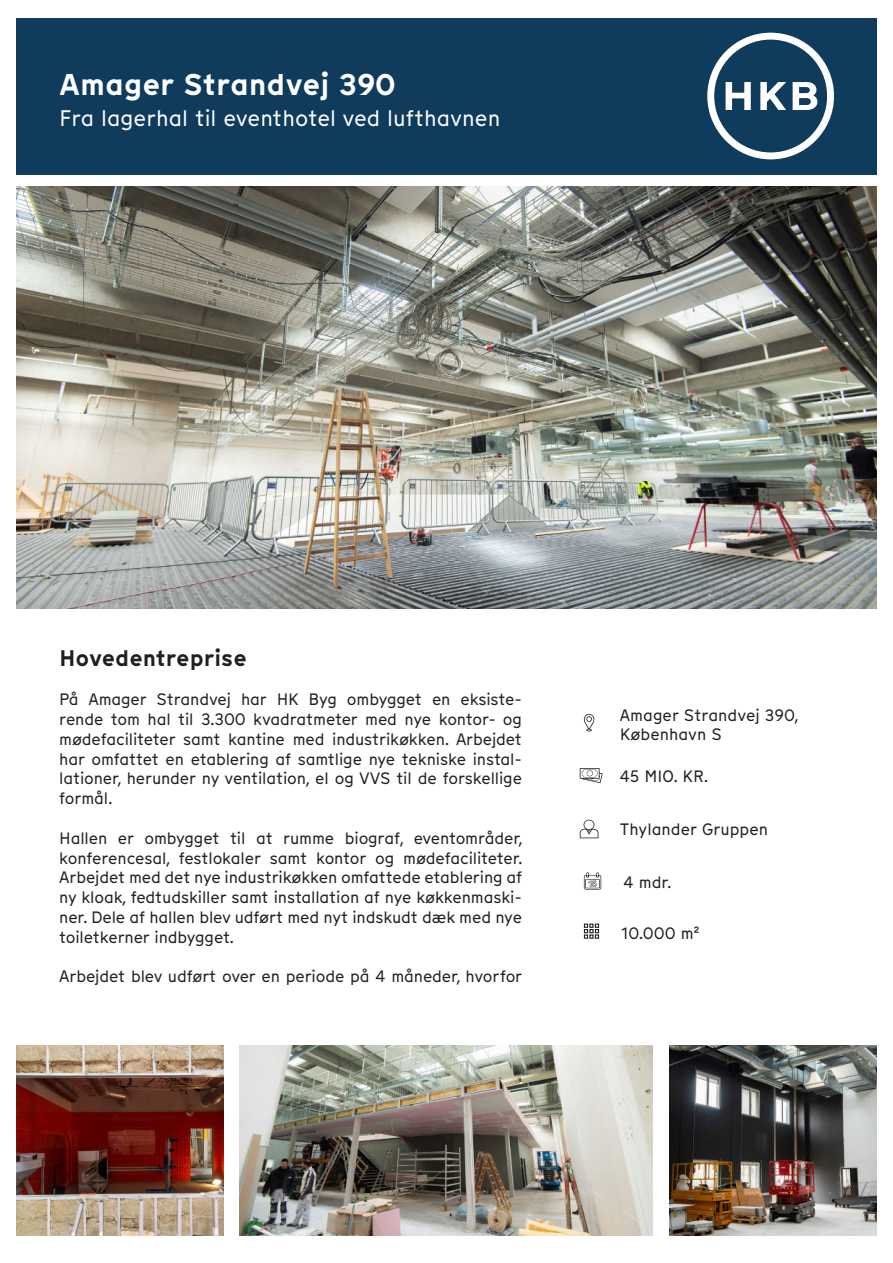
<style>
.page{position:relative;width:893px;height:1263px;background:#fff}
.page>*{position:absolute;margin:0;border:0;box-sizing:border-box;transform-origin:0 0}
.t1{font:700 30px "Munken Sans";color:#fff}
.t2{font:22.5px "Munken Sans";color:#fff}
.t3{font:700 22.5px "Munken Sans";color:#231f20}
.t4{font:16.5px/19.8px "Munken Sans";letter-spacing:-.01em;color:#231f20;text-align:justify}
</style>
<div class="page">
<div style="left:16px;top:18px;width:861px;height:156px;background:#0f3b5c"></div>
<svg style="left:726px;top:82px;width:25px;height:28px"></svg>
<svg style="left:760px;top:82px;width:26px;height:28px"></svg>
<svg style="left:793px;top:82px;width:24px;height:28px"></svg>
<div style="left:707px;top:33px;width:127px;height:126px;border:7px solid #fff;border-radius:50%"></div>
<img style="left:670px;top:1045px;width:207px;height:190px">
<img style="left:16px;top:186px;width:861px;height:422px">
<img style="left:239px;top:1045px;width:413px;height:190px">
<img style="left:16px;top:1045px;width:207px;height:190px">
<svg style="left:584px;top:714px;width:10px;height:17px"></svg>
<svg style="left:580px;top:768px;width:23px;height:15px"></svg>
<svg style="left:580px;top:820px;width:18px;height:18px"></svg>
<svg style="left:584px;top:872px;width:17px;height:18px"></svg>
<svg style="left:584px;top:923px;width:15px;height:16px"></svg>
<h1 class="t1" style="left:59px;top:71px;width:338px">Amager Strandvej 390</h1>
<h2 class="t2" style="left:59px;top:108px;width:443px">Fra lagerhal til eventhotel ved lufthavnen</h2>
<h2 class="t3" style="left:59px;top:648px;width:189px">Hovedentreprise</h2>
<p class="t4" style="left:59px;top:690px;width:464px">På Amager Strandvej har HK Byg ombygget en eksiste&shy;rende tom hal til 3.300 kvadratmeter med nye kontor- og mødefaciliteter samt kantine med industrikøkken. Arbejdet har omfattet en etablering af samtlige nye tekniske instal&shy;lationer, herunder ny ventilation, el og VVS til de forskellige formål.</p>
<p class="t4" style="left:59px;top:829px;width:465px">Hallen er ombygget til at rumme biograf, eventområder, konferencesal, festlokaler samt kontor og mødefaciliteter.<br>Arbejdet med det nye industrikøkken omfattede etablering af ny kloak, fedtudskiller samt installation af nye køkkenmaski&shy;ner. Dele af hallen blev udført med nyt indskudt dæk med nye toiletkerner indbygget.</p>
<p class="t4" style="left:59px;top:967px;width:464px">Arbejdet blev udført over en periode på 4 måneder, hvorfor</p>
<p class="t4" style="left:620px;top:705px;width:181px">Amager Strandvej 390,<br>København S</p>
<p class="t4" style="left:620px;top:766px;width:90px">45 MIO. KR.</p>
<p class="t4" style="left:620px;top:820px;width:150px">Thylander Gruppen</p>
<p class="t4" style="left:624px;top:873px;width:50px">4 mdr.</p>
<p class="t4" style="left:621px;top:924px;width:80px">10.000 m²</p>
</div>
